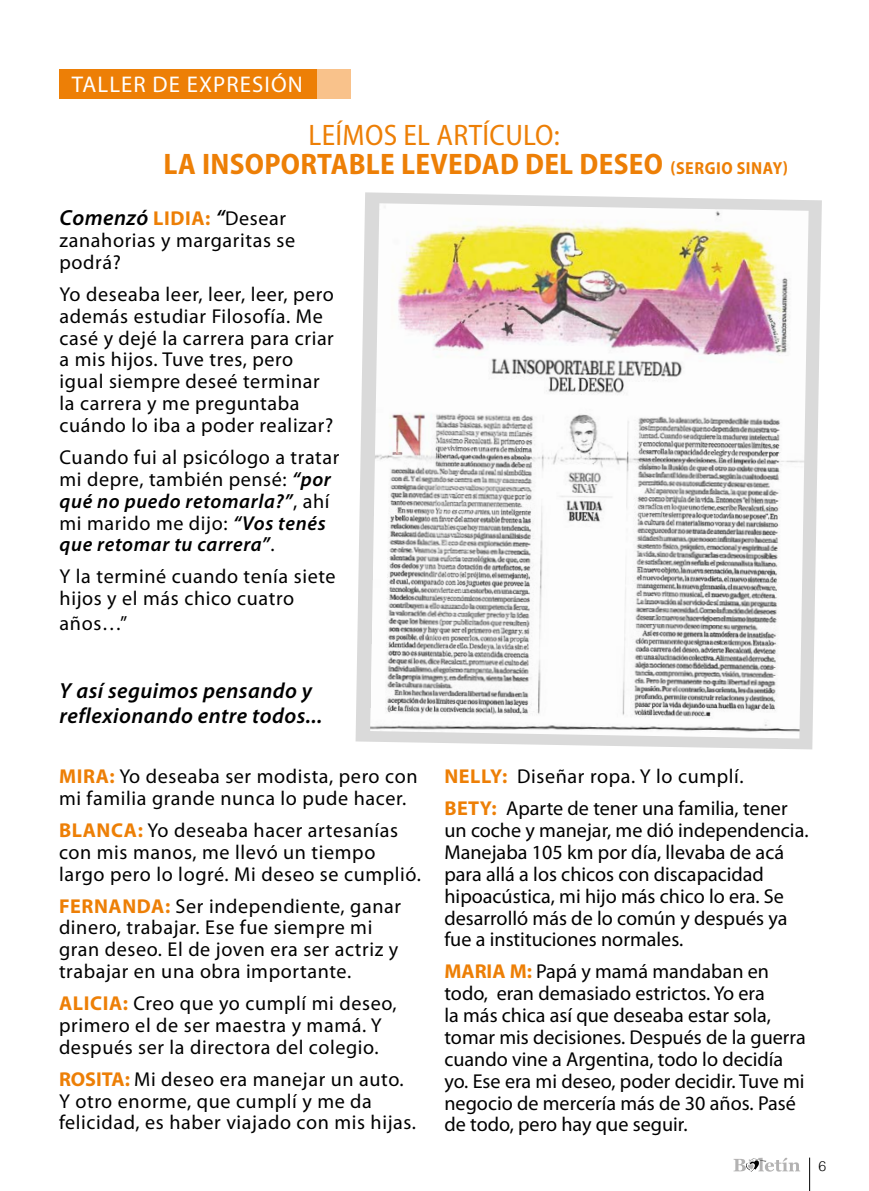
<style>
.page{position:relative;width:869px;height:1191px;background:#fff}
.page>*{position:absolute;margin:0;border:0;box-sizing:border-box;transform-origin:0 0}
.t1{font:700 semi-condensed 29.75px/29.8px "Myriad Pro";letter-spacing:.01em;color:#ed7f06}
.t2{font:22.75px "Myriad Pro";letter-spacing:.05em;color:#fff}
.t3{font:italic 600 21.88px/24.5px "Myriad Pro";letter-spacing:.02em;color:#000}
.t4{font:20.12px/21.9px "Myriad Pro";letter-spacing:.03em;color:#000}
.t5{font:20.12px/21.9px "Myriad Pro";color:#000}
.t6{font:300 14px "Helvetica";color:#000}
.s1{font-weight:400}
.s2{font-size:17.5px}
.s3{font-weight:700;font-style:normal;font-size:20.12px;color:#ed7f06}
.s4{font-weight:400;font-style:normal;font-size:20.12px}
.s5{font-weight:600;font-style:italic}
.s6{font-weight:700;color:#ed7f06}
</style>
<div class="page">
<hr style="left:809px;top:1157px;width:1px;height:34px;background:#000">
<svg style="left:733px;top:1157px;width:66px;height:14px"></svg>
<svg style="left:355px;top:192px;width:466px;height:557px;fill:#dadada"></svg>
<div style="left:60px;top:69px;width:257px;height:30px;background:#ed7f06"></div>
<div style="left:317px;top:69px;width:34px;height:30px;background:#f9c28b"></div>
<img style="left:370px;top:203px;width:438px;height:535px">
<p class="t2" style="left:72px;top:70px;width:233px">TALLER DE EXPRESIÓN</p>
<h1 class="t1" style="left:163px;top:120px;width:625px;text-indent:145px"><span class="s1">LEÍMOS EL ARTÍCULO:<br></span>LA INSOPORTABLE LEVEDAD DEL DESEO <span class="s2">(SERGIO SINAY)</span></h1>
<p class="t3" style="left:60px;top:206px;width:228px">Comenzó <span class="s3">LIDIA:</span> “<span class="s4">Desear</span></p>
<p class="t4" style="left:60px;top:229px;width:237px">zanahorias y margaritas se podrá?</p>
<p class="t4" style="left:60px;top:283px;width:276px">Yo deseaba leer, leer, leer, pero además estudiar Filosofía. Me casé y dejé la carrera para criar a mis hijos. Tuve tres, pero igual siempre deseé terminar la carrera y me preguntaba cuándo lo iba a poder realizar?</p>
<p class="t4" style="left:60px;top:446px;width:281px">Cuando fui al psicólogo a tratar mi depre, también pensé: <span class="s5">“por qué no puedo retomarla?”</span>, ahí mi marido me dijo: <span class="s5">“Vos tenés que retomar tu carrera”</span>.</p>
<p class="t4" style="left:60px;top:565px;width:277px">Y la terminé cuando tenía siete hijos y el más chico cuatro</p>
<p class="t4" style="left:60px;top:611px;width:69px">años…”</p>
<p class="t3" style="left:60px;top:679px;width:264px">Y así seguimos pensando y reflexionando entre todos...</p>
<p class="t4" style="left:59px;top:765px;width:360px"><span class="s6">MIRA:</span> Yo deseaba ser modista, pero con mi familia grande nunca lo pude hacer.</p>
<p class="t4" style="left:59px;top:819px;width:363px"><span class="s6">BLANCA:</span> Yo deseaba hacer artesanías con mis manos, me llevó un tiempo largo pero lo logré. Mi deseo se cumplió.</p>
<p class="t4" style="left:59px;top:894px;width:343px"><span class="s6">FERNANDA:</span> Ser independiente, ganar dinero, trabajar. Ese fue siempre mi gran deseo. El de joven era ser actriz y trabajar en una obra importante.</p>
<p class="t4" style="left:59px;top:992px;width:339px"><span class="s6">ALICIA:</span> Creo que yo cumplí mi deseo, primero el de ser maestra y mamá. Y después ser la directora del colegio.</p>
<p class="t4" style="left:59px;top:1067px;width:358px"><span class="s6">ROSITA:</span> Mi deseo era manejar un auto.<br>Y otro enorme, que cumplí y me da felicidad, es haber viajado con mis hijas.</p>
<p class="t5" style="left:444px;top:760px;width:344px;line-height:31.8px"><span class="s6">NELLY:</span> Diseñar ropa. Y lo cumplí.<br><span class="s6">BETY:</span> Aparte de tener una familia, tener</p>
<p class="t5" style="left:444px;top:819px;width:365px">un coche y manejar, me dió independencia.<br>Manejaba 105 km por día, llevaba de acá para allá a los chicos con discapacidad hipoacústica, mi hijo más chico lo era. Se desarrolló más de lo común y después ya fue a instituciones normales.</p>
<p class="t5" style="left:444px;top:960px;width:363px"><span class="s6">MARIA M:</span> Papá y mamá mandaban en todo, eran demasiado estrictos. Yo era<br>la más chica así que deseaba estar sola, tomar mis decisiones. Después de la guerra cuando vine a Argentina, todo lo decidía yo. Ese era mi deseo, poder decidir. Tuve mi negocio de mercería más de 30 años. Pasé de todo, pero hay que seguir.</p>
<p class="t6" style="left:818px;top:1157px;width:9px">6</p>
</div>
